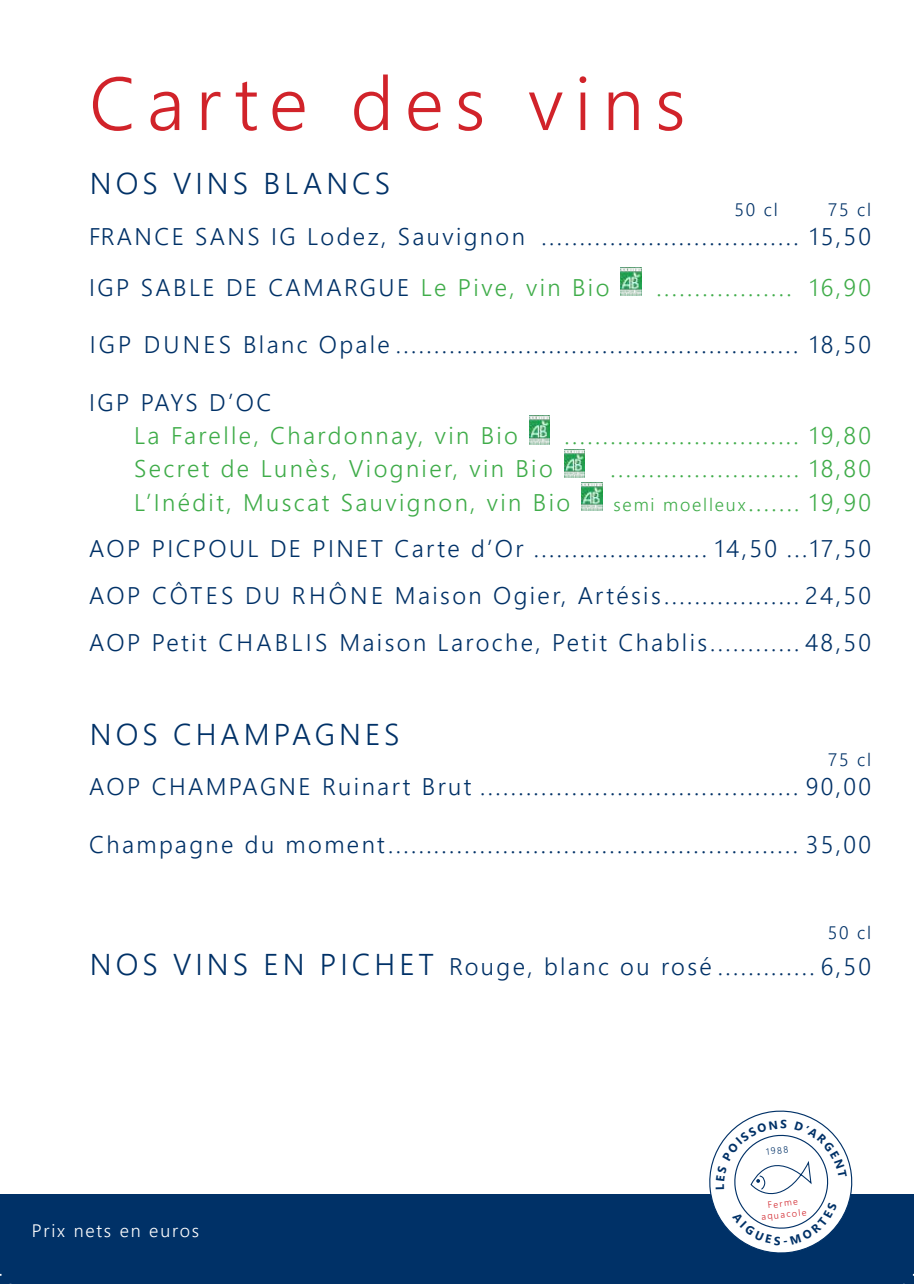
<style>
.page{position:relative;width:914px;height:1284px;background:#fff}
.page>*{position:absolute;margin:0;border:0;box-sizing:border-box;transform-origin:0 0}
.t1{font:300 75px "Segoe UI";letter-spacing:.15em;color:#d1232a}
.t2{font:300 30px "Segoe UI";letter-spacing:.135em;color:#003167}
.t3{font:300 24px/46.8px "Segoe UI";letter-spacing:.1em;color:#003167}
.t4{font:300 24px "Segoe UI";letter-spacing:.1em;color:#3fac49}
.t5{font:300 18px "Segoe UI";letter-spacing:.1em;color:#3fac49}
.t6{font:300 18px "Segoe UI";letter-spacing:.1em;color:#003167}
.t7{font:300 18px "Segoe UI";letter-spacing:.1em;color:#fff}
.t8{font:300 9.15px/11.1px "Segoe UI";color:#d1232a;text-align:center}
.t9{font:300 9.15px "Segoe UI";color:#003167}
.s1{color:#3fac49}
.s2{font-size:24px}
.s3{font-size:30px}
</style>
<div class="page">
<div style="left:0;top:1194px;width:914px;height:90px;background:#003167"></div>
<img style="left:621px;top:268px;width:20px;height:28px">
<img style="left:529px;top:416px;width:21px;height:28px">
<img style="left:564px;top:449px;width:20px;height:28px">
<img style="left:582px;top:482px;width:20px;height:29px">
<svg style="left:709px;top:1110px;width:144px;height:143px"></svg>
<h1 class="t1" style="left:89px;top:33px;width:597px">Carte des vins</h1>
<p class="t2" style="left:90px;top:155px;width:302px">NOS VINS BLANCS</p>
<p class="t6" style="left:734px;top:193px;width:45px">50 cl</p>
<p class="t6" style="left:828px;top:193px;width:44px">75 cl</p>
<p class="t3" style="left:89px;top:208px;width:783px;line-height:51.2px">FRANCE SANS IG Lodez, Sauvignon .................................. 15,50<br>IGP SABLE DE CAMARGUE <span class="s1">Le Pive, vin Bio</span></p>
<p class="t4" style="left:656px;top:265px;width:216px">.................. 16,90</p>
<p class="t3" style="left:90px;top:319px;width:783px">IGP DUNES Blanc Opale ..................................................... 18,50</p>
<p class="t3" style="left:89px;top:377px;width:183px">IGP PAYS D’OC</p>
<p class="t4" style="left:134px;top:413px;width:385px">La Farelle, Chardonnay, vin Bio</p>
<p class="t4" style="left:564px;top:413px;width:308px">............................... 19,80</p>
<p class="t4" style="left:134px;top:446px;width:420px">Secret de Lunès, Viognier, vin Bio</p>
<p class="t4" style="left:610px;top:446px;width:262px">......................... 18,80</p>
<p class="t4" style="left:134px;top:479px;width:437px">L’Inédit, Muscat Sauvignon, vin Bio</p>
<p class="t5" style="left:613px;top:487px;width:259px">semi moelleux<span class="s2">....... 19,90</span></p>
<p class="t3" style="left:89px;top:523px;width:783px;text-align:justify">AOP PICPOUL DE PINET Carte d’Or ....................... 14,50 ...17,50<br>AOP CÔTES DU RHÔNE Maison Ogier, Artésis.................. 24,50<br>AOP Petit CHABLIS Maison Laroche, Petit Chablis............ 48,50</p>
<p class="t2" style="left:90px;top:706px;width:311px">NOS CHAMPAGNES</p>
<p class="t6" style="left:828px;top:743px;width:44px">75 cl</p>
<p class="t3" style="left:89px;top:761px;width:783px">AOP CHAMPAGNE Ruinart Brut .......................................... 90,00</p>
<p class="t3" style="left:89px;top:818px;width:783px">Champagne du moment...................................................... 35,00</p>
<p class="t6" style="left:827px;top:916px;width:45px">50 cl</p>
<p class="t3" style="left:90px;top:941px;width:782px"><span class="s3">NOS VINS EN PICHET</span> Rouge, blanc ou rosé ............. 6,50</p>
<p class="t9" style="left:765px;top:1143px;width:24px;rotate:-7deg">1988</p>
<p class="t7" style="left:32px;top:1214px;width:169px">Prix nets en euros</p>
<p class="t8" style="left:759px;top:1200px;width:47px;rotate:-7deg">Ferme aquacole</p>
</div>
